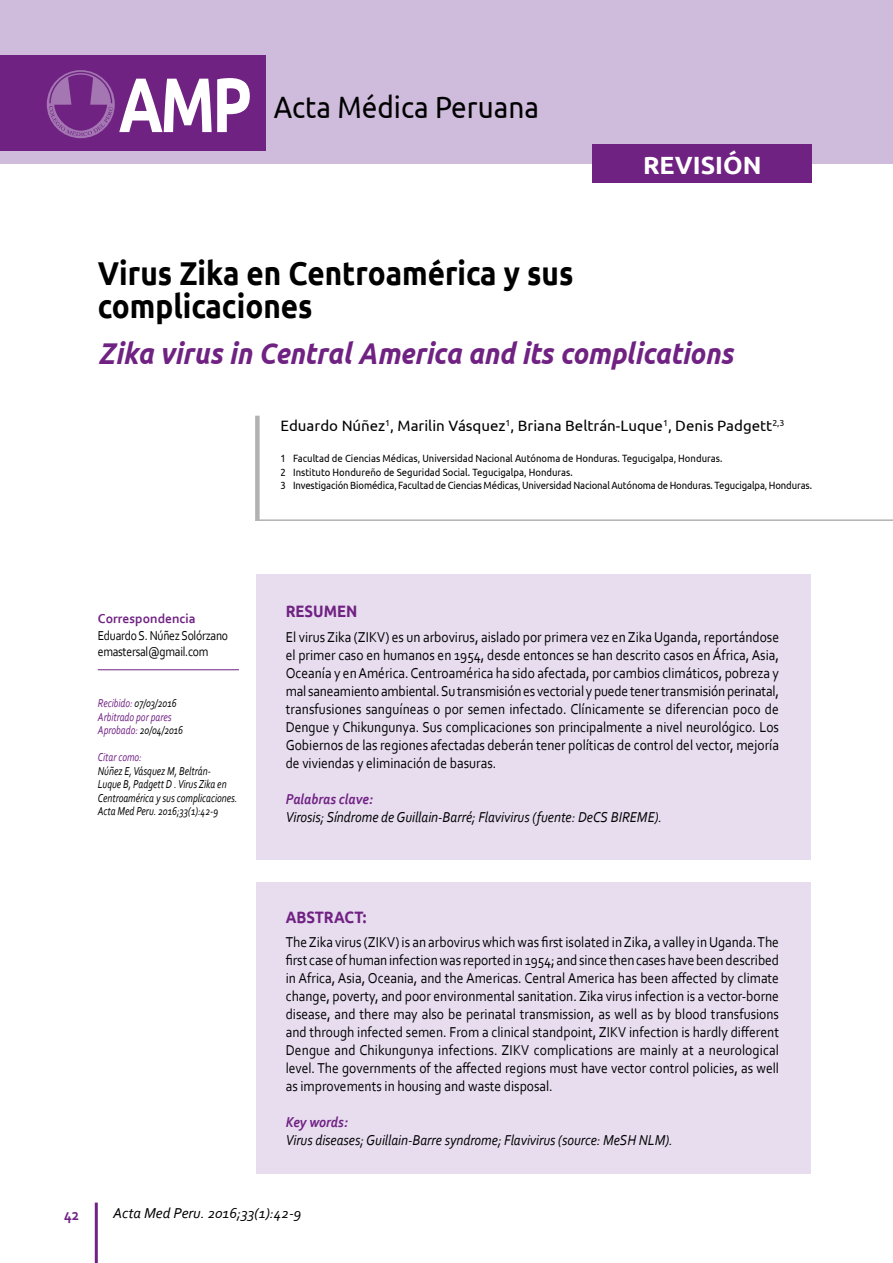
<style>
.page{position:relative;width:893px;height:1263px;background:#fff}
.page>*{position:absolute;margin:0;border:0;box-sizing:border-box;transform-origin:0 0}
.t1{font:700 77.1px "Ubuntu";color:#fff;scale:.8 1}
.t2{font:700 33px/33px "Ubuntu";color:#000;scale:.9 1}
.t3{font:30.9px "Ubuntu";color:#000;scale:.9 1}
.t4{font:italic 700 30px "Ubuntu";color:#702283;scale:.9 1}
.t5{font:700 24.9px "Ubuntu";color:#fff}
.t6{font:700 16.5px "Ubuntu";color:#702283;scale:.9 1}
.t7{font:700 16.5px "Corbel";color:#702283;scale:.9 1}
.t8{font:15px/18px "Corbel";color:#000;text-align:justify;scale:.9 1}
.t9{font:italic 15px "Corbel";color:#000;scale:.9 1}
.t10{font:15px "Ubuntu";color:#000}
.t11{font:italic 15px "Corbel";color:#000}
.t12{font:italic 700 15px "Corbel";color:#702283;scale:.9 1}
.t13{font:13.5px/16.5px "Corbel";letter-spacing:-.02em;color:#000;scale:.86 1}
.t14{font:700 13.5px "Corbel";color:#702283}
.t15{font:italic 12px/13.5px "Corbel";color:#000;scale:.8 1}
.t16{font:italic 12px/13.5px "Corbel";color:#702283;scale:.8 1}
.t17{font:10.5px/13.5px "Ubuntu";color:#000;scale:.9 1}
.s1{color:#000}
</style>
<div class="page">
<hr style="left:95px;top:1202px;width:3px;height:61px;background:#702283">
<div style="left:0;top:0;width:893px;height:164px;background:#cfbbdc"></div>
<div style="left:256px;top:574px;width:554px;height:286px;background:#e7ddef"></div>
<div style="left:256px;top:882px;width:554px;height:292px;background:#e7ddef"></div>
<div style="left:0;top:55px;width:266px;height:96px;background:#702283"></div>
<div style="left:255px;top:416px;width:5px;height:104px;background:#b3b2b2"></div>
<hr style="left:255px;top:519px;width:638px;height:2px;background:#b3b2b2">
<svg style="left:47px;top:70px;width:68px;height:68px"></svg>
<svg style="left:49px;top:72px;width:64px;height:64px"></svg>
<hr style="left:98px;top:669px;width:141px;height:1px;background:#702283">
<div style="left:592px;top:145px;width:220px;height:38px;background:#702283"></div>
<h1 class="t1" style="left:119px;top:54px;width:168px">AMP</h1>
<h3 class="t3" style="left:274px;top:89px;width:296px">Acta Médica Peruana</h3>
<h3 class="t5" style="left:643px;top:148px;width:120px">REVISIÓN</h3>
<h2 class="t2" style="left:98px;top:255px;width:530px">Virus Zika en Centroamérica y sus complicaciones</h2>
<h3 class="t4" style="left:98px;top:334px;width:707px">Zika virus in Central America and its complications</h3>
<p class="t10" style="left:281px;top:416px;width:505px">Eduardo Núñez<sup>1</sup>, Marilin Vásquez<sup>1</sup>, Briana Beltrán-Luque<sup>1</sup>, Denis Padgett<sup>2,3</sup></p>
<p class="t17" style="left:281px;top:452px;width:592px">1 Facultad de Ciencias Médicas, Universidad Nacional Autónoma de Honduras. Tegucigalpa, Honduras.<br>2 Instituto Hondureño de Seguridad Social. Tegucigalpa, Honduras.<br>3 Investigación Biomédica, Facultad de Ciencias Médicas, Universidad Nacional Autónoma de Honduras. Tegucigalpa, Honduras.</p>
<p class="t14" style="left:98px;top:610px;width:100px">Correspondencia</p>
<p class="t13" style="left:98px;top:626px;width:153px">Eduardo S. Núñez Solórzano emastersal@gmail.com</p>
<p class="t16" style="left:98px;top:696px;width:108px">Recibido: <span class="s1">07/03/2016<br></span>Arbitrado por pares<br>Aprobado: <span class="s1">20/04/2016</span></p>
<p class="t16" style="left:98px;top:750px;width:57px">Citar como:</p>
<p class="t15" style="left:98px;top:763px;width:176px">Núñez E, Vásquez M, Beltrán-<br>Luque B, Padgett D . Virus Zika en<br>Centroamérica y sus complicaciones.<br>Acta Med Peru. 2016;33(1):42-9</p>
<p class="t6" style="left:286px;top:601px;width:81px">RESUMEN</p>
<p class="t8" style="left:286px;top:627px;width:550px">El virus Zika (ZIKV) es un arbovirus, aislado por primera vez en Zika Uganda, reportándose el primer caso en humanos en 1954, desde entonces se han descrito casos en África, Asia, Oceanía y en América. Centroamérica ha sido afectada, por cambios climáticos, pobreza y mal saneamiento ambiental. Su transmisión es vectorial y puede tener transmisión perinatal, transfusiones sanguíneas o por semen infectado. Clínicamente se diferencian poco de Dengue y Chikungunya. Sus complicaciones son principalmente a nivel neurológico. Los Gobiernos de las regiones afectadas deberán tener políticas de control del vector, mejoría de viviendas y eliminación de basuras.</p>
<p class="t12" style="left:286px;top:789px;width:98px">Palabras clave:</p>
<p class="t9" style="left:286px;top:807px;width:420px">Virosis; Síndrome de Guillain-Barré; Flavivirus (fuente: DeCS BIREME).</p>
<p class="t6" style="left:286px;top:906px;width:91px">ABSTRACT:</p>
<p class="t8" style="left:286px;top:933px;width:550px">The Zika virus (ZIKV) is an arbovirus which was first isolated in Zika, a valley in Uganda. The first case of human infection was reported in 1954; and since then cases have been described in Africa, Asia, Oceania, and the Americas. Central America has been affected by climate change, poverty, and poor environmental sanitation. Zika virus infection is a vector-borne disease, and there may also be perinatal transmission, as well as by blood transfusions and through infected semen. From a clinical standpoint, ZIKV infection is hardly different Dengue and Chikungunya infections. ZIKV complications are mainly at a neurological level. The governments of the affected regions must have vector control policies, as well as improvements in housing and waste disposal.</p>
<p class="t12" style="left:286px;top:1113px;width:71px">Key words:</p>
<p class="t9" style="left:286px;top:1131px;width:431px">Virus diseases; Guillain-Barre syndrome; Flavivirus (source: MeSH NLM).</p>
<p class="t7" style="left:64px;top:1204px;width:18px">42</p>
<p class="t11" style="left:113px;top:1203px;width:190px">Acta Med Peru. 2016;33(1):42-9</p>
</div>
